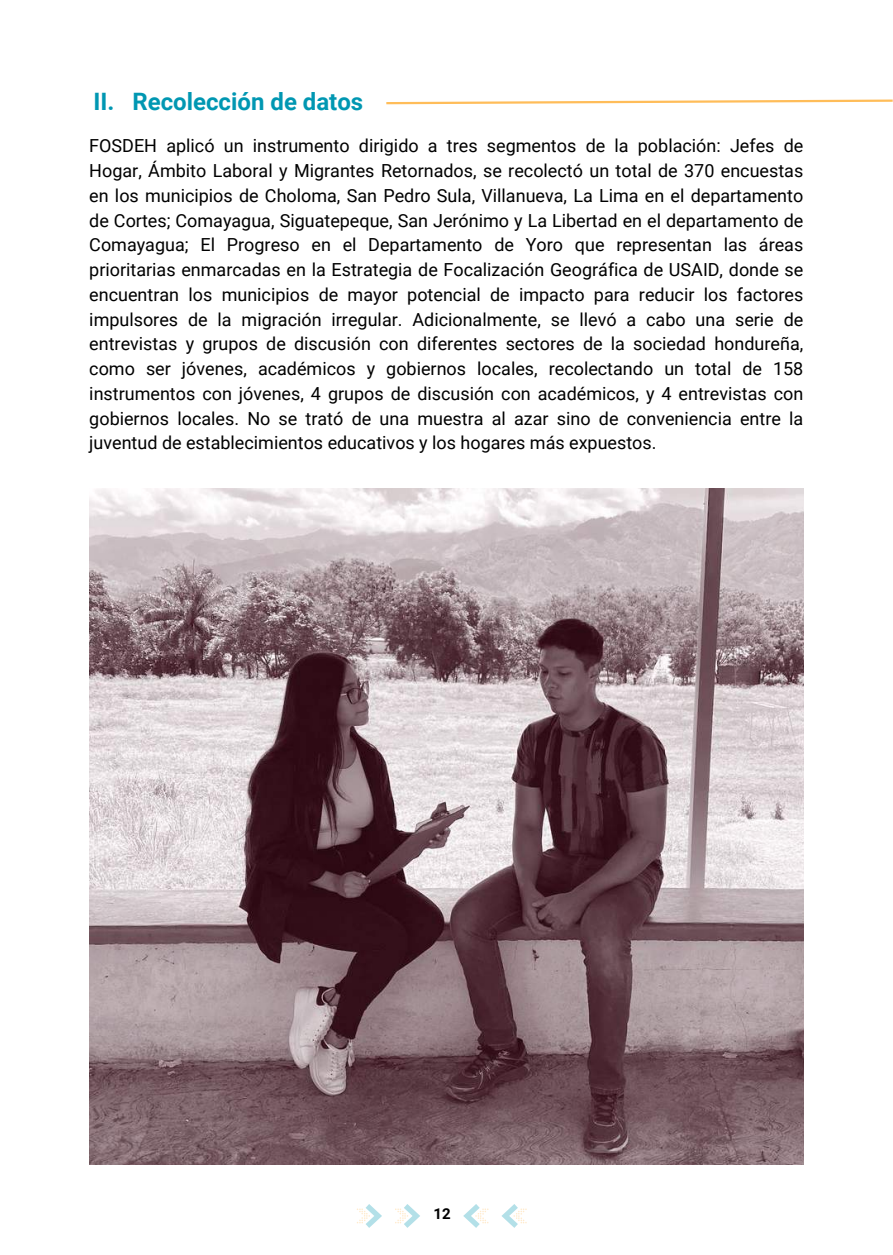
<style>
.page{position:relative;width:893px;height:1255px;background:#fff}
.page>*{position:absolute;margin:0;border:0;box-sizing:border-box;transform-origin:0 0}
.t1{font:700 24px "Roboto";color:#0097b2}
.t2{font:18px/24.8px "Roboto";color:#000;text-align:justify}
.t3{font:700 15px "Roboto";color:#000}
</style>
<div class="page">
<svg style="left:357px;top:1204px;width:25px;height:23px"></svg>
<svg style="left:395px;top:1204px;width:25px;height:23px"></svg>
<svg style="left:501px;top:1204px;width:25px;height:23px"></svg>
<svg style="left:463px;top:1204px;width:25px;height:23px"></svg>
<svg style="left:386px;top:99px;width:506px;height:6px"></svg>
<img style="left:89px;top:488px;width:714px;height:676px">
<p class="t1" style="left:94px;top:88px;width:271px">II. Recolección de datos</p>
<p class="t2" style="left:89px;top:134px;width:715px">FOSDEH aplicó un instrumento dirigido a tres segmentos de la población: Jefes de Hogar, Ámbito Laboral y Migrantes Retornados, se recolectó un total de 370 encuestas en los municipios de Choloma, San Pedro Sula, Villanueva, La Lima en el departamento de Cortes; Comayagua, Siguatepeque, San Jerónimo y La Libertad en el departamento de Comayagua; El Progreso en el Departamento de Yoro que representan las áreas prioritarias enmarcadas en la Estrategia de Focalización Geográfica de USAID, donde se encuentran los municipios de mayor potencial de impacto para reducir los factores impulsores de la migración irregular. Adicionalmente, se llevó a cabo una serie de entrevistas y grupos de discusión con diferentes sectores de la sociedad hondureña, como ser jóvenes, académicos y gobiernos locales, recolectando un total de 158 instrumentos con jóvenes, 4 grupos de discusión con académicos, y 4 entrevistas con gobiernos locales. No se trató de una muestra al azar sino de conveniencia entre la juventud de establecimientos educativos y los hogares más expuestos.</p>
<p class="t3" style="left:433px;top:1205px;width:19px">12</p>
</div>
